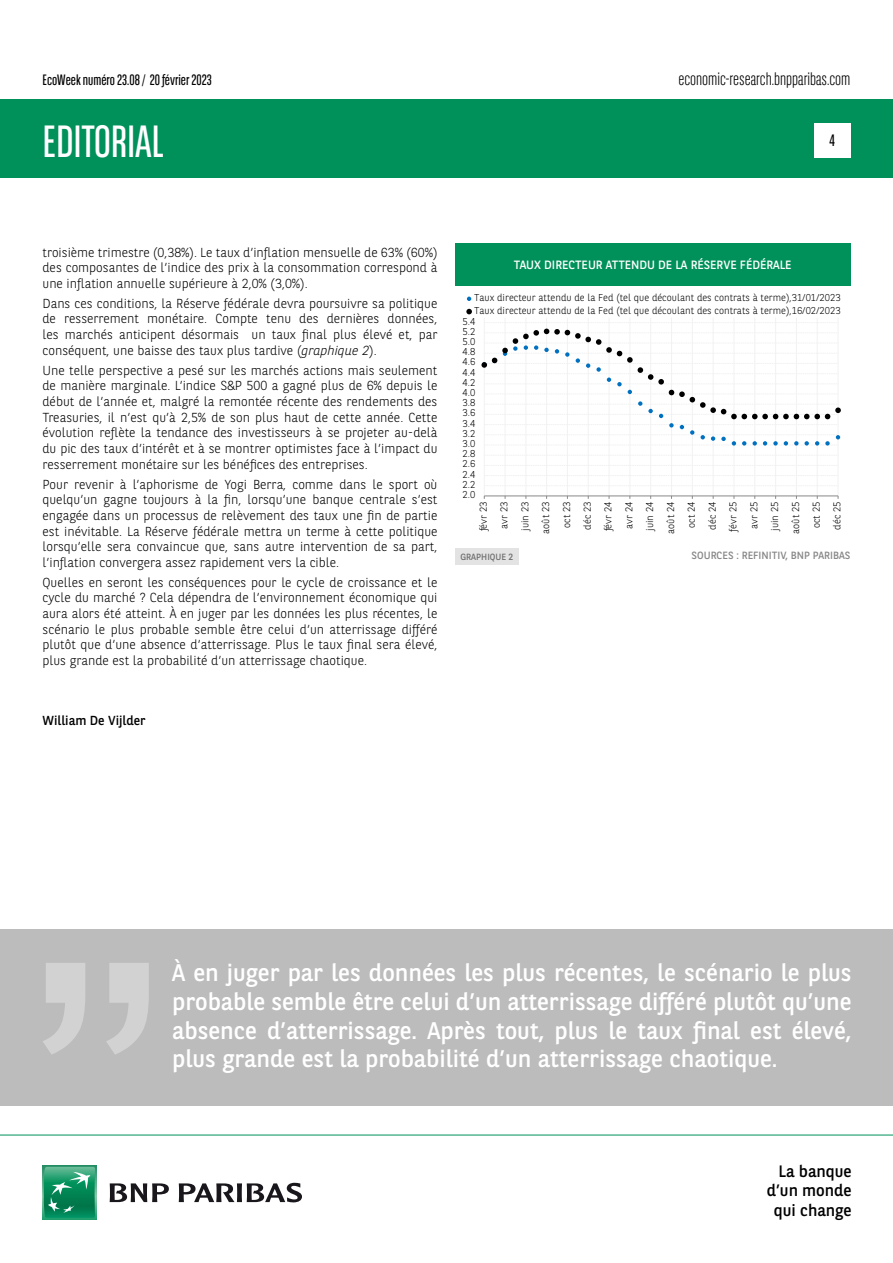
<style>
.page{position:relative;width:893px;height:1263px;background:#fff}
.page>*{position:absolute;margin:0;border:0;box-sizing:border-box;transform-origin:0 0}
.t1{font:45px "BNPP Sans Condensed";color:#fff}
.t2{font:24px/28.8px "BNPP Sans";color:#fff;text-align:justify}
.t3{font:300 18px "BNPP Sans Condensed";color:#000}
.t4{font:16.5px/19.8px "BNPP Sans";color:#000;text-align:right}
.t5{font:16.5px "BNPP Sans Condensed";color:#000}
.t6{font:15px "BNPP Sans Condensed";color:#000}
.t7{font:300 13.05px/15.6px "BNPP Sans";color:#000;text-align:justify}
.t8{font:13.05px "BNPP Sans";color:#000}
.t9{font:12px "BNPP Sans";color:#fff}
.t10{font:10.5px "BNPP Sans";color:#878787}
.t11{font:300 9.9px/20.9px "BNPP Sans";color:#000;text-align:center}
.t12{font:9px "BNPP Sans";color:#706f6f}
.s1{font-style:italic}
</style>
<div class="page">
<div style="left:1px;top:99px;width:892px;height:78px;background:#00915b"></div>
<svg style="left:43px;top:1166px;width:53px;height:53px"></svg>
<svg style="left:44px;top:1167px;width:51px;height:51px;background:#26996e"></svg>
<svg style="left:110px;top:1183px;width:59px;height:19px"></svg>
<svg style="left:179px;top:1183px;width:123px;height:19px"></svg>
<hr style="left:0;top:1135px;width:893px;height:1px;background:#00915b">
<div style="left:814px;top:123px;width:36px;height:34px;background:#fff"></div>
<svg style="left:487px;top:485px;width:350px;height:1px"></svg>
<svg style="left:485px;top:475px;width:352px;height:1px"></svg>
<svg style="left:485px;top:465px;width:352px;height:1px"></svg>
<svg style="left:485px;top:322px;width:352px;height:1px"></svg>
<hr style="left:484px;top:318px;width:1px;height:178px;background:#f2f2f2">
<hr style="left:505px;top:318px;width:1px;height:178px;background:#f2f2f2">
<hr style="left:526px;top:318px;width:1px;height:178px;background:#f2f2f2">
<hr style="left:546px;top:318px;width:1px;height:178px;background:#f2f2f2">
<hr style="left:567px;top:318px;width:1px;height:178px;background:#f2f2f2">
<hr style="left:588px;top:318px;width:1px;height:178px;background:#f2f2f2">
<hr style="left:609px;top:318px;width:1px;height:178px;background:#f2f2f2">
<hr style="left:630px;top:318px;width:1px;height:178px;background:#f2f2f2">
<hr style="left:650px;top:318px;width:1px;height:178px;background:#f2f2f2">
<hr style="left:671px;top:318px;width:1px;height:178px;background:#f2f2f2">
<hr style="left:692px;top:318px;width:1px;height:178px;background:#f2f2f2">
<hr style="left:713px;top:318px;width:1px;height:178px;background:#f2f2f2">
<hr style="left:734px;top:318px;width:1px;height:178px;background:#f2f2f2">
<hr style="left:754px;top:318px;width:1px;height:178px;background:#f2f2f2">
<hr style="left:775px;top:318px;width:1px;height:178px;background:#f2f2f2">
<hr style="left:796px;top:318px;width:1px;height:178px;background:#f2f2f2">
<hr style="left:817px;top:318px;width:1px;height:178px;background:#f2f2f2">
<hr style="left:838px;top:318px;width:1px;height:178px;background:#f2f2f2">
<hr style="left:484px;top:496px;width:354px;height:1px;background:#898989">
<svg style="left:481px;top:329px;width:360px;height:117px"></svg>
<svg style="left:467px;top:297px;width:4px;height:4px"></svg>
<svg style="left:466px;top:309px;width:6px;height:5px"></svg>
<div style="left:455px;top:244px;width:395px;height:42px;background:#00915b"></div>
<div style="left:455px;top:549px;width:64px;height:16px;background:#e3e3e3"></div>
<div style="left:0;top:929px;width:892px;height:177px;background:#bcbcbc"></div>
<svg style="left:43px;top:963px;width:106px;height:91px"></svg>
<p class="t6" style="left:43px;top:70px;width:171px">EcoWeek numéro 23.08 / 20 février 2023</p>
<h3 class="t3" style="left:678px;top:67px;width:174px">economic-research.bnpparibas.com</h3>
<h1 class="t1" style="left:43px;top:113px;width:123px">EDITORIAL</h1>
<p class="t5" style="left:829px;top:130px;width:7px">4</p>
<p class="t7" style="left:43px;top:244px;width:396px">troisième trimestre (0,38%). Le taux d’inflation mensuelle de 63% (60%) des composantes de l’indice des prix à la consommation correspond à une inflation annuelle supérieure à 2,0% (3,0%).</p>
<p class="t7" style="left:43px;top:295px;width:396px">Dans ces conditions, la Réserve fédérale devra poursuivre sa politique de resserrement monétaire. Compte tenu des dernières données, les marchés anticipent désormais un taux final plus élevé et, par conséquent, une baisse des taux plus tardive (<span class="s1">graphique 2</span>).</p>
<p class="t7" style="left:43px;top:362px;width:396px">Une telle perspective a pesé sur les marchés actions mais seulement de manière marginale. L’indice S&amp;P 500 a gagné plus de 6% depuis le début de l’année et, malgré la remontée récente des rendements des Treasuries, il n’est qu’à 2,5% de son plus haut de cette année. Cette évolution reflète la tendance des investisseurs à se projeter au-delà du pic des taux d’intérêt et à se montrer optimistes face à l’impact du resserrement monétaire sur les bénéfices des entreprises.</p>
<p class="t7" style="left:43px;top:476px;width:396px">Pour revenir à l’aphorisme de Yogi Berra, comme dans le sport où quelqu’un gagne toujours à la fin, lorsqu’une banque centrale s’est engagée dans un processus de relèvement des taux une fin de partie est inévitable. La Réserve fédérale mettra un terme à cette politique lorsqu’elle sera convaincue que, sans autre intervention de sa part, l’inflation convergera assez rapidement vers la cible.</p>
<p class="t7" style="left:43px;top:574px;width:396px">Quelles en seront les conséquences pour le cycle de croissance et le cycle du marché ? Cela dépendra de l’environnement économique qui aura alors été atteint. À en juger par les données les plus récentes, le scénario le plus probable semble être celui d’un atterrissage différé plutôt que d’une absence d’atterrissage. Plus le taux final sera élevé, plus grande est la probabilité d’un atterrissage chaotique.</p>
<p class="t8" style="left:43px;top:711px;width:105px">William De Vijlder</p>
<p class="t9" style="left:514px;top:257px;width:279px">TAUX DIRECTEUR ATTENDU DE LA RÉSERVE FÉDÉRALE</p>
<p class="t11" style="left:474px;top:291px;width:368px;line-height:12.6px;text-align:left">Taux directeur attendu de la Fed (tel que découlant des contrats à terme),31/01/2023<br>Taux directeur attendu de la Fed (tel que découlant des contrats à terme),16/02/2023</p>
<p class="t11" style="left:463px;top:310px;width:14px">5.4</p>
<p class="t11" style="left:463px;top:321px;width:14px">5.2</p>
<p class="t11" style="left:463px;top:331px;width:14px">5.0</p>
<p class="t11" style="left:463px;top:341px;width:14px">4.8</p>
<p class="t11" style="left:463px;top:351px;width:14px">4.6</p>
<p class="t11" style="left:463px;top:361px;width:14px">4.4</p>
<p class="t11" style="left:463px;top:371px;width:14px">4.2</p>
<p class="t11" style="left:463px;top:382px;width:14px">4.0</p>
<p class="t11" style="left:463px;top:392px;width:14px">3.8</p>
<p class="t11" style="left:463px;top:402px;width:14px">3.6</p>
<p class="t11" style="left:463px;top:412px;width:14px">3.4</p>
<p class="t11" style="left:463px;top:422px;width:14px">3.2</p>
<p class="t11" style="left:463px;top:433px;width:14px">3.0</p>
<p class="t11" style="left:463px;top:443px;width:14px">2.8</p>
<p class="t11" style="left:463px;top:453px;width:14px">2.6</p>
<p class="t11" style="left:463px;top:463px;width:14px">2.4</p>
<p class="t11" style="left:463px;top:473px;width:14px">2.2</p>
<p class="t11" style="left:463px;top:484px;width:14px">2.0</p>
<p class="t11" style="left:472px;top:534px;width:34px;rotate:-90deg">févr 23 avr 23 juin 23 août 23 oct 23 déc 23 févr 24 avr 24 juin 24 août 24 oct 24 déc 24 févr 25 avr 25 juin 25 août 25 oct 25 déc 25</p>
<p class="t12" style="left:460px;top:551px;width:54px">GRAPHIQUE 2</p>
<p class="t10" style="left:692px;top:548px;width:160px">SOURCES : REFINITIV, BNP PARIBAS</p>
<p class="t2" style="left:172px;top:957px;width:681px">À en juger par les données les plus récentes, le scénario le plus probable semble être celui d’un atterrissage différé plutôt qu’une absence d’atterrissage. Après tout, plus le taux final est élevé, plus grande est la probabilité d’un atterrissage chaotique.</p>
<p class="t4" style="left:767px;top:1160px;width:86px">La banque d’un monde qui change</p>
</div>
